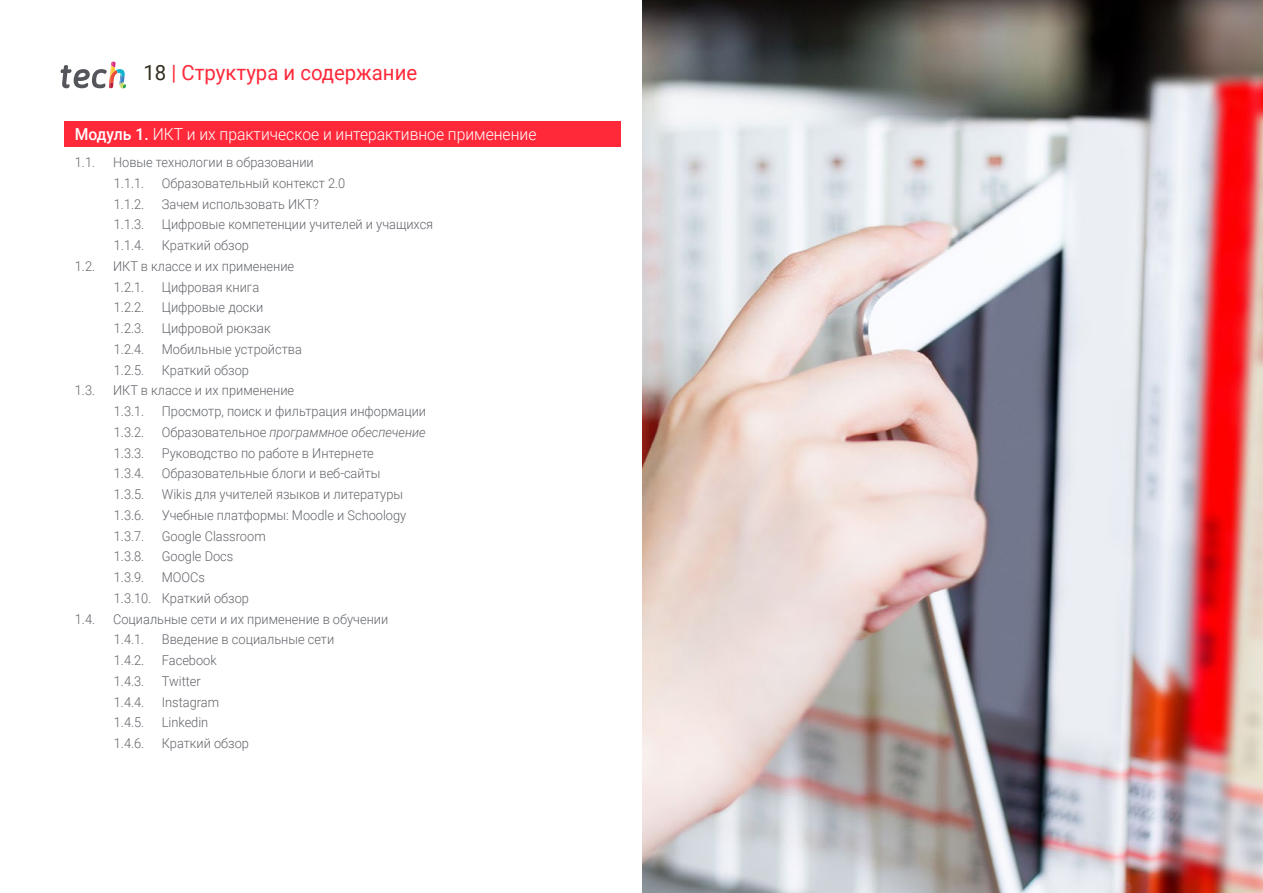
<style>
.page{position:relative;width:1263px;height:893px;background:#fff}
.page>*{position:absolute;margin:0;border:0;box-sizing:border-box;transform-origin:0 0}
.t1{font:21px "Roboto";color:#ff293a}
.t2{font:300 16.5px "Roboto";color:#fff;scale:.95 1}
.t3{font:300 13.5px/20.7px "Roboto";color:#61646a;scale:.95 1}
.t4{font:italic 300 13.5px "Roboto";color:#61646a;scale:.95 1}
.s1{color:#312e20}
.s2{font-weight:500}
.s3{font-style:normal}
</style>
<div class="page">
<div style="left:64px;top:121px;width:557px;height:25px;background:#ff293a"></div>
<img style="left:642px;top:0;width:621px;height:893px">
<svg style="left:61px;top:62px;width:65px;height:27px"></svg>
<h1 class="t1" style="left:144px;top:57px;width:275px"><span class="s1">18</span> | Структура и содержание</h1>
<p class="t2" style="left:75px;top:123px;width:487px"><span class="s2">Модуль 1.</span> ИКТ и их практическое и интерактивное применение</p>
<p class="t3" style="left:75px;top:151px;width:23px">1.1.</p>
<p class="t3" style="left:113px;top:151px;width:213px">Новые технологии в образовании<br>1.1.1.</p>
<p class="t3" style="left:162px;top:172px;width:195px">Образовательный контекст 2.0</p>
<p class="t3" style="left:114px;top:193px;width:34px">1.1.2.</p>
<p class="t3" style="left:162px;top:193px;width:167px">Зачем использовать ИКТ?</p>
<p class="t3" style="left:114px;top:214px;width:34px">1.1.3.</p>
<p class="t3" style="left:162px;top:214px;width:287px">Цифровые компетенции учителей и учащихся</p>
<p class="t3" style="left:114px;top:234px;width:34px">1.1.4.</p>
<p class="t3" style="left:162px;top:234px;width:93px">Краткий обзор</p>
<p class="t3" style="left:75px;top:255px;width:23px">1.2.</p>
<p class="t3" style="left:113px;top:255px;width:192px">ИКТ в классе и их применение<br>1.2.1.</p>
<p class="t3" style="left:162px;top:276px;width:104px">Цифровая книга</p>
<p class="t3" style="left:114px;top:297px;width:34px">1.2.2.</p>
<p class="t3" style="left:162px;top:297px;width:108px">Цифровые доски</p>
<p class="t3" style="left:114px;top:317px;width:34px">1.2.3.</p>
<p class="t3" style="left:162px;top:317px;width:116px">Цифровой рюкзак</p>
<p class="t3" style="left:114px;top:338px;width:34px">1.2.4.</p>
<p class="t3" style="left:162px;top:338px;width:149px">Мобильные устройства</p>
<p class="t3" style="left:114px;top:359px;width:34px">1.2.5.</p>
<p class="t3" style="left:162px;top:359px;width:93px">Краткий обзор</p>
<p class="t3" style="left:75px;top:380px;width:23px">1.3.</p>
<p class="t3" style="left:113px;top:380px;width:192px">ИКТ в классе и их применение<br>1.3.1.</p>
<p class="t3" style="left:162px;top:400px;width:280px">Просмотр, поиск и фильтрация информации</p>
<p class="t3" style="left:114px;top:421px;width:34px">1.3.2.</p>
<p class="t4" style="left:162px;top:423px;width:279px"><span class="s3">Образовательное</span> программное обеспечение</p>
<p class="t3" style="left:114px;top:442px;width:34px">1.3.3.</p>
<p class="t3" style="left:162px;top:442px;width:225px">Руководство по работе в Интернете</p>
<p class="t3" style="left:114px;top:463px;width:34px">1.3.4.</p>
<p class="t3" style="left:162px;top:463px;width:232px">Образовательные блоги и веб-сайты</p>
<p class="t3" style="left:114px;top:483px;width:34px">1.3.5.</p>
<p class="t3" style="left:162px;top:483px;width:255px">Wikis для учителей языков и литературы</p>
<p class="t3" style="left:114px;top:504px;width:34px">1.3.6.</p>
<p class="t3" style="left:162px;top:504px;width:259px">Учебные платформы: Moodle и Schoology</p>
<p class="t3" style="left:114px;top:525px;width:34px">1.3.7.</p>
<p class="t3" style="left:162px;top:525px;width:111px">Google Classroom</p>
<p class="t3" style="left:114px;top:546px;width:34px">1.3.8.</p>
<p class="t3" style="left:162px;top:546px;width:77px">Google Docs</p>
<p class="t3" style="left:114px;top:566px;width:34px">1.3.9.</p>
<p class="t3" style="left:114px;top:566px;width:144px;text-align:center">МООСs<br>1.3.10. Краткий обзор</p>
<p class="t3" style="left:75px;top:608px;width:23px">1.4.</p>
<p class="t3" style="left:113px;top:608px;width:291px">Социальные сети и их применение в обучении<br>1.4.1.</p>
<p class="t3" style="left:162px;top:629px;width:183px">Введение в социальные сети</p>
<p class="t3" style="left:114px;top:649px;width:34px">1.4.2.</p>
<p class="t3" style="left:162px;top:649px;width:59px">Facebook</p>
<p class="t3" style="left:114px;top:670px;width:34px">1.4.3.</p>
<p class="t3" style="left:162px;top:670px;width:43px">Twitter</p>
<p class="t3" style="left:114px;top:691px;width:34px">1.4.4.</p>
<p class="t3" style="left:162px;top:691px;width:62px">Instagram</p>
<p class="t3" style="left:114px;top:712px;width:34px">1.4.5.</p>
<p class="t3" style="left:162px;top:712px;width:50px">Linkedin</p>
<p class="t3" style="left:114px;top:732px;width:34px">1.4.6.</p>
<p class="t3" style="left:162px;top:732px;width:93px">Краткий обзор</p>
</div>
